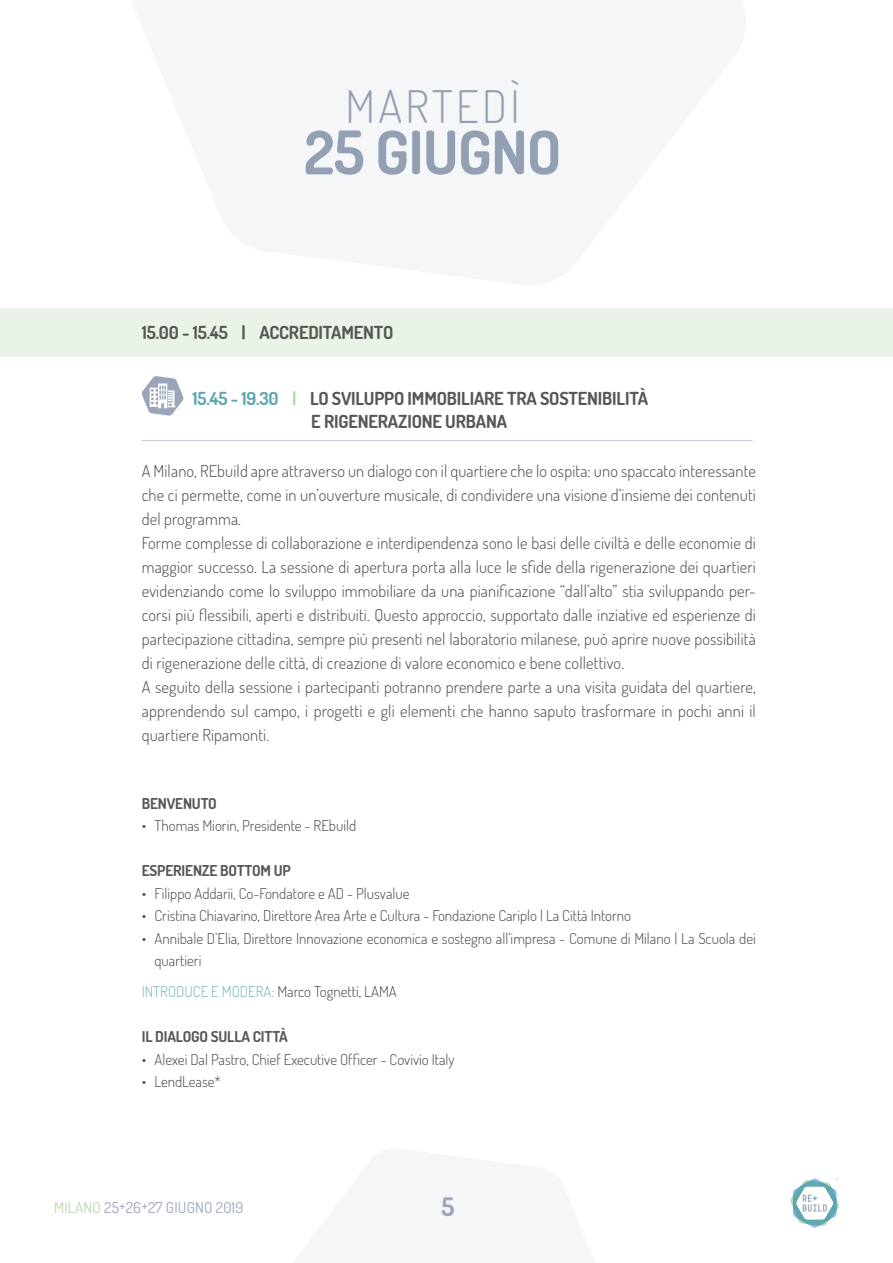
<style>
.page{position:relative;width:893px;height:1263px;background:#fff}
.page>*{position:absolute;margin:0;border:0;box-sizing:border-box;transform-origin:0 0}
.t1{font:700 60px "Dosis";letter-spacing:-.01em;color:#99a6ba}
.t2{font:300 45px "Dosis";letter-spacing:.075em;color:#99a6ba}
.t3{font:700 25.5px "Dosis";color:#99a6ba}
.t4{font:700 18px/22.5px "Dosis";letter-spacing:-.01em;color:#575756}
.t5{font:300 16.5px/24px "Dosis";letter-spacing:.01em;color:#4a4a49}
.t6{font:300 15px/22.5px "Dosis";color:#4a4a49}
.t7{font:700 15px "Dosis";letter-spacing:-.01em;color:#575756}
.t8{font:15px "Dosis";letter-spacing:.01em;color:#99a6ba}
.s1{color:#5ea8b0}
.s2{color:#b8d6b3}
.s3{color:#76b5bc}
</style>
<div class="page">
<svg style="left:790px;top:1179px;width:49px;height:48px"></svg>
<div style="left:0;top:308px;width:893px;height:49px;background:#eaf3e8"></div>
<svg style="left:142px;top:376px;width:42px;height:40px"></svg>
<hr style="left:142px;top:440px;width:611px;height:1px;background:#c7ced9">
<h2 class="t2" style="left:345px;top:77px;width:176px">MARTEDÌ</h2>
<h1 class="t1" style="left:304px;top:114px;width:259px">25 GIUGNO</h1>
<p class="t4" style="left:142px;top:320px;width:253px">15.00 - 15.45 | ACCREDITAMENTO</p>
<p class="t4" style="left:311px;top:387px;width:338px;text-indent:-119px"><span class="s1">15.45 - 19.30</span> <span class="s2">|</span> LO SVILUPPO IMMOBILIARE TRA SOSTENIBILITÀ<br>E RIGENERAZIONE URBANA</p>
<p class="t5" style="left:142px;top:459px;width:616px">A Milano, REbuild apre attraverso un dialogo con il quartiere che lo ospita: uno spaccato interessante che ci permette, come in un’ouverture musicale, di condividere una visione d’insieme dei contenuti del programma.<br>Forme complesse di collaborazione e interdipendenza sono le basi delle civiltà e delle economie di maggior successo. La sessione di apertura porta alla luce le sfide della rigenerazione dei quartieri evidenziando come lo sviluppo immobiliare da una pianificazione “dall’alto” stia sviluppando per&shy;corsi più flessibili, aperti e distribuiti. Questo approccio, supportato dalle inziative ed esperienze di partecipazione cittadina, sempre più presenti nel laboratorio milanese, può aprire nuove possibilità di rigenerazione delle città, di creazione di valore economico e bene collettivo.<br>A seguito della sessione i partecipanti potranno prendere parte a una visita guidata del quartiere, apprendendo sul campo, i progetti e gli elementi che hanno saputo trasformare in pochi anni il quartiere Ripamonti.</p>
<p class="t7" style="left:142px;top:793px;width:77px">BENVENUTO</p>
<p class="t6" style="left:142px;top:814px;width:216px">• Thomas Miorin, Presidente - REbuild</p>
<p class="t7" style="left:142px;top:861px;width:151px">ESPERIENZE BOTTOM UP</p>
<p class="t6" style="left:142px;top:881px;width:269px">• Filippo Addarii, Co-Fondatore e AD - Plusvalue</p>
<p class="t6" style="left:142px;top:904px;width:491px">• Cristina Chiavarino, Direttore Area Arte e Cultura - Fondazione Cariplo | La Città Intorno</p>
<p class="t6" style="left:154px;top:926px;width:603px;text-indent:-13px">• Annibale D’Elia, Direttore Innovazione economica e sostegno all’impresa - Comune di Milano | La Scuola dei quartieri</p>
<p class="t6" style="left:142px;top:980px;width:257px"><span class="s3">INTRODUCE E MODERA:</span> Marco Tognetti, LAMA</p>
<p class="t7" style="left:142px;top:1027px;width:148px">IL DIALOGO SULLA CITTÀ</p>
<p class="t6" style="left:142px;top:1047px;width:314px">• Alexei Dal Pastro, Chief Executive Officer - Covivio Italy</p>
<p class="t6" style="left:142px;top:1070px;width:81px">• LendLease*</p>
<p class="t8" style="left:54px;top:1198px;width:191px"><span class="s2">MILANO</span> 25+26+27 GIUGNO 2019</p>
<h3 class="t3" style="left:441px;top:1190px;width:14px">5</h3>
</div>
